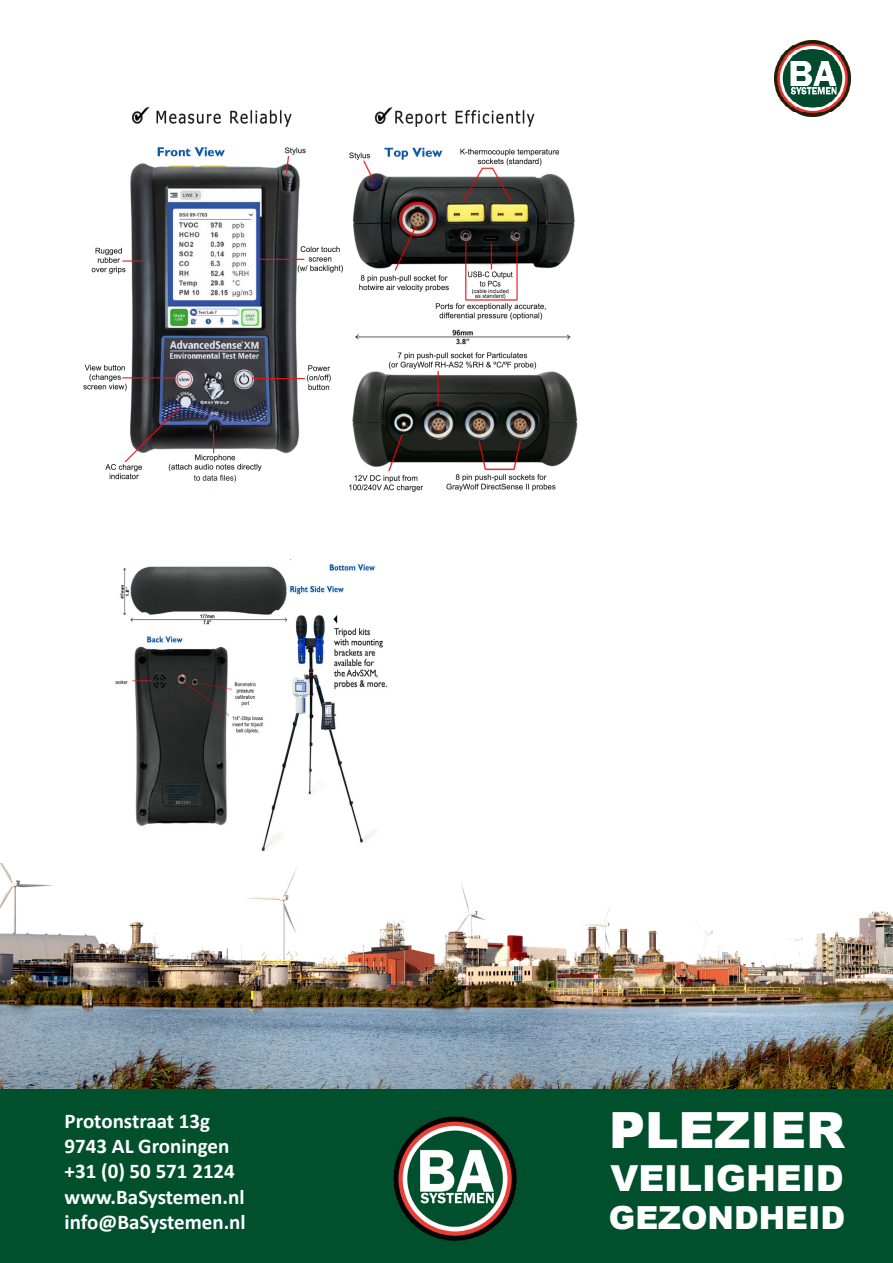
<style>
.page{position:relative;width:893px;height:1263px;background:#fff}
.page>*{position:absolute;margin:0;border:0;box-sizing:border-box;transform-origin:0 0}
.t1{font:900 49.95px "Arial";color:#fff}
.t2{font:900 35.85px "Arial";color:#fff}
.t3{font:900 31.8px "Arial";color:#fff}
.t4{font:700 21px "Calibri";color:#fff}
</style>
<div class="page">
<img style="left:0;top:863px;width:893px;height:226px">
<div style="left:0;top:1090px;width:893px;height:173px;background:#00502e"></div>
<img style="left:393px;top:1116px;width:124px;height:125px">
<img style="left:774px;top:40px;width:76px;height:77px">
<img style="left:83px;top:107px;width:495px;height:385px">
<img style="left:115px;top:564px;width:272px;height:287px">
<p class="t4" style="left:65px;top:1106px;width:147px">Protonstraat 13g</p>
<p class="t4" style="left:65px;top:1131px;width:166px">9743 AL Groningen</p>
<p class="t4" style="left:65px;top:1156px;width:172px">+31 (0) 50 571 2124</p>
<p class="t4" style="left:65px;top:1182px;width:181px">www.BaSystemen.nl</p>
<p class="t4" style="left:65px;top:1207px;width:183px">info@BaSystemen.nl</p>
<p class="t1" style="left:609px;top:1094px;width:237px">PLEZIER</p>
<p class="t2" style="left:610px;top:1152px;width:235px">VEILIGHEID</p>
<p class="t3" style="left:609px;top:1195px;width:238px">GEZONDHEID</p>
</div>
